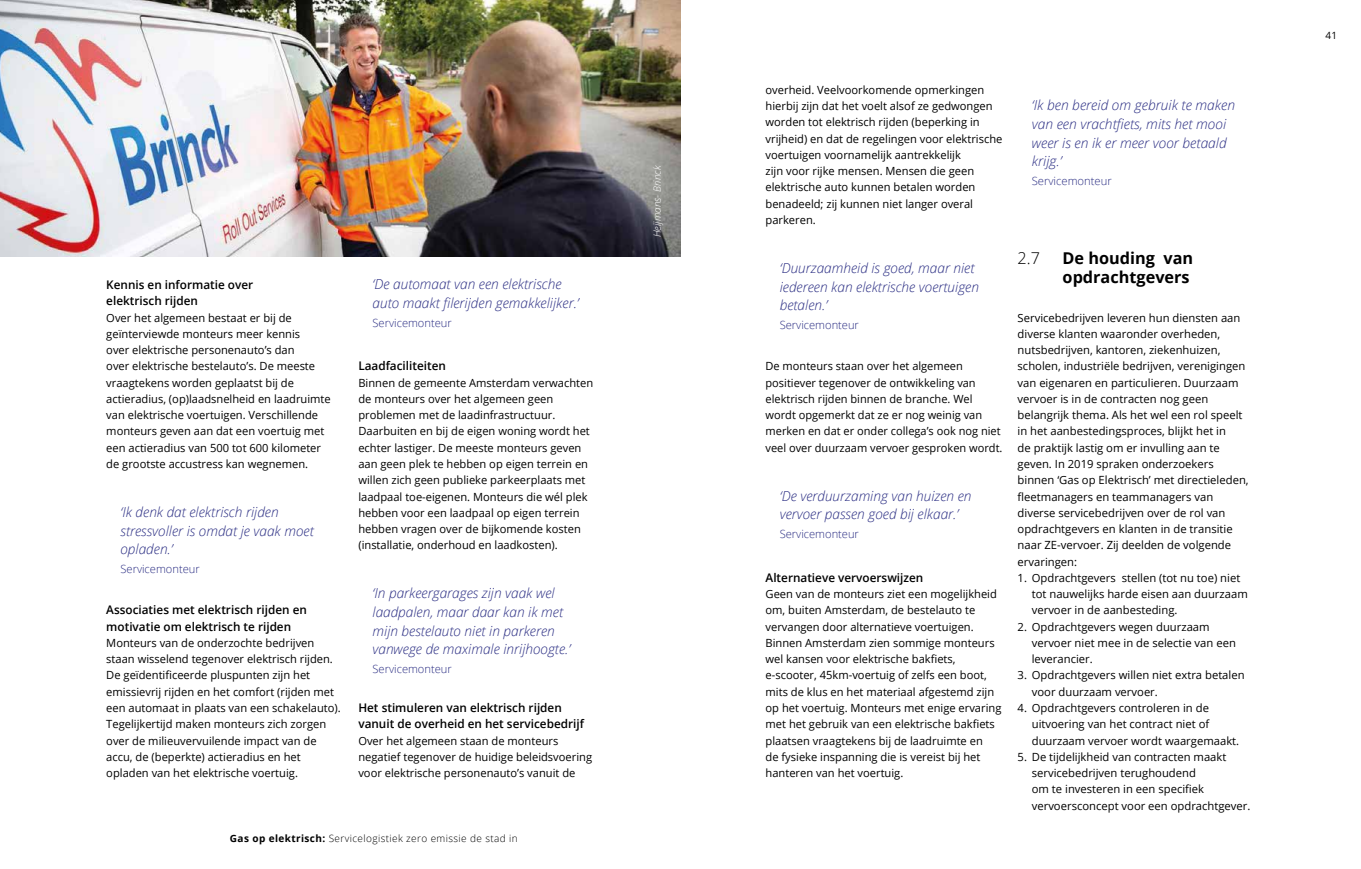
<style>
.page{position:relative;width:1361px;height:869px;background:#fff}
.page>*{position:absolute;margin:0;border:0;box-sizing:border-box;transform-origin:0 0}
.HvA_-_Subkop{font:700 16.25px/18.8px "Open Sans";color:#000}
.HvA_-_Subkop-2{font:300 16.25px "Open Sans";color:#000}
.HvA_-_Quote_Nieuw{font:italic 300 13.75px/18.8px "Open Sans";color:#2a2d83}
.HvA_-_Sub-subkop{font:600 11.88px/16.2px "Open Sans";color:#000}
.HvA_-_Meer_koloms{font:11.25px/16.2px "Open Sans";color:#000}
.HvA_-_Quote_Nieuw-2{font:300 11.25px "Open Sans";color:#2a2d83}
.t1{font:300 10px "Open Sans";letter-spacing:.04em;color:#000}
.HvA_-_Sub-subkop-2{font:italic 300 10px "Open Sans";color:#fff}
.t2{font:10px "Open Sans";color:#000}
.s1{font-weight:700}
</style>
<div class="page">
<img style="left:0;top:0;width:680px;height:256px">
<p class="HvA_-_Sub-subkop" style="left:106px;top:276px;width:148px">Kennis en informatie over elektrisch rijden</p>
<p class="HvA_-_Meer_koloms" style="left:106px;top:309px;width:226px">Over het algemeen bestaat er bij de geïnterviewde monteurs meer kennis<br>over elektrische personenauto’s dan<br>over elektrische bestelauto’s. De meeste vraagtekens worden geplaatst bij de actieradius, (op)laadsnelheid en laadruimte van elektrische voertuigen. Verschillende monteurs geven aan dat een voertuig met een actieradius van 500 tot 600 kilometer de grootste accustress kan wegnemen.</p>
<p class="HvA_-_Quote_Nieuw" style="left:120px;top:501px;width:195px">‘Ik denk dat elektrisch rijden stressvoller is omdat je vaak moet opladen.’</p>
<p class="HvA_-_Quote_Nieuw-2" style="left:120px;top:561px;width:81px">Servicemonteur</p>
<p class="HvA_-_Sub-subkop" style="left:106px;top:601px;width:202px">Associaties met elektrisch rijden en motivatie om elektrisch te rijden</p>
<p class="HvA_-_Meer_koloms" style="left:106px;top:634px;width:236px">Monteurs van de onderzochte bedrijven staan wisselend tegenover elektrisch rijden.<br>De geïdentificeerde pluspunten zijn het emissievrij rijden en het comfort (rijden met een automaat in plaats van een schakelauto).<br>Tegelijkertijd maken monteurs zich zorgen over de milieuvervuilende impact van de accu, de (beperkte) actieradius en het opladen van het elektrische voertuig.</p>
<p class="HvA_-_Quote_Nieuw" style="left:372px;top:274px;width:208px">‘De automaat van een elektrische auto maakt filerijden gemakkelijker.’</p>
<p class="HvA_-_Quote_Nieuw-2" style="left:372px;top:314px;width:81px">Servicemonteur</p>
<p class="HvA_-_Sub-subkop" style="left:358px;top:357px;width:89px">Laadfaciliteiten</p>
<p class="HvA_-_Meer_koloms" style="left:358px;top:374px;width:236px">Binnen de gemeente Amsterdam verwachten de monteurs over het algemeen geen problemen met de laadinfrastructuur.<br>Daarbuiten en bij de eigen woning wordt het echter lastiger. De meeste monteurs geven aan geen plek te hebben op eigen terrein en willen zich geen publieke parkeerplaats met laadpaal toe-eigenen. Monteurs die wél plek hebben voor een laadpaal op eigen terrein hebben vragen over de bijkomende kosten (installatie, onderhoud en laadkosten).</p>
<p class="HvA_-_Quote_Nieuw" style="left:372px;top:583px;width:199px">‘In parkeergarages zijn vaak wel laadpalen, maar daar kan ik met mijn bestelauto niet in parkeren vanwege de maximale inrijhoogte.’</p>
<p class="HvA_-_Quote_Nieuw-2" style="left:372px;top:661px;width:81px">Servicemonteur</p>
<p class="HvA_-_Sub-subkop" style="left:358px;top:699px;width:227px">Het stimuleren van elektrisch rijden vanuit de overheid en het servicebedrijf</p>
<p class="HvA_-_Meer_koloms" style="left:358px;top:731px;width:235px">Over het algemeen staan de monteurs negatief tegenover de huidige beleidsvoering voor elektrische personenauto’s vanuit de</p>
<p class="t1" style="left:230px;top:831px;width:289px"><span class="s1">Gas op elektrisch:</span> Servicelogistiek zero emissie de stad in</p>
<p class="HvA_-_Sub-subkop-2" style="left:650px;top:237px;width:73px;rotate:-90deg">Heijmans- Brinck</p>
<p class="HvA_-_Meer_koloms" style="left:765px;top:81px;width:238px">overheid. Veelvoorkomende opmerkingen hierbij zijn dat het voelt alsof ze gedwongen worden tot elektrisch rijden (beperking in vrijheid) en dat de regelingen voor elektrische voertuigen voornamelijk aantrekkelijk<br>zijn voor rijke mensen. Mensen die geen elektrische auto kunnen betalen worden benadeeld; zij kunnen niet langer overal parkeren.</p>
<p class="HvA_-_Quote_Nieuw" style="left:780px;top:258px;width:201px">‘Duurzaamheid is goed, maar niet iedereen kan elektrische voertuigen betalen.’</p>
<p class="HvA_-_Quote_Nieuw-2" style="left:780px;top:317px;width:81px">Servicemonteur</p>
<p class="HvA_-_Meer_koloms" style="left:765px;top:358px;width:238px">De monteurs staan over het algemeen positiever tegenover de ontwikkeling van elektrisch rijden binnen de branche. Wel wordt opgemerkt dat ze er nog weinig van merken en dat er onder collega’s ook nog niet veel over duurzaam vervoer gesproken wordt.</p>
<p class="HvA_-_Quote_Nieuw" style="left:780px;top:485px;width:193px">‘De verduurzaming van huizen en vervoer passen goed bij elkaar.’</p>
<p class="HvA_-_Quote_Nieuw-2" style="left:780px;top:526px;width:81px">Servicemonteur</p>
<p class="HvA_-_Sub-subkop" style="left:765px;top:569px;width:159px">Alternatieve vervoerswijzen</p>
<p class="HvA_-_Meer_koloms" style="left:765px;top:585px;width:237px">Geen van de monteurs ziet een mogelijkheid om, buiten Amsterdam, de bestelauto te vervangen door alternatieve voertuigen.<br>Binnen Amsterdam zien sommige monteurs wel kansen voor elektrische bakfiets, e-scooter, 45km-voertuig of zelfs een boot, mits de klus en het materiaal afgestemd zijn op het voertuig. Monteurs met enige ervaring met het gebruik van een elektrische bakfiets plaatsen vraagtekens bij de laadruimte en<br>de fysieke inspanning die is vereist bij het hanteren van het voertuig.</p>
<p class="HvA_-_Quote_Nieuw" style="left:1032px;top:95px;width:205px">‘Ik ben bereid om gebruik te maken van een vrachtfiets, mits het mooi weer is en ik er meer voor betaald krijg.’</p>
<p class="HvA_-_Quote_Nieuw-2" style="left:1032px;top:173px;width:82px">Servicemonteur</p>
<p class="HvA_-_Subkop-2" style="left:1017px;top:247px;width:24px">2.7</p>
<p class="HvA_-_Subkop" style="left:1062px;top:248px;width:132px">De houding van opdrachtgevers</p>
<p class="HvA_-_Meer_koloms" style="left:1017px;top:309px;width:232px">Servicebedrijven leveren hun diensten aan diverse klanten waaronder overheden, nutsbedrijven, kantoren, ziekenhuizen, scholen, industriële bedrijven, verenigingen van eigenaren en particulieren. Duurzaam vervoer is in de contracten nog geen belangrijk thema. Als het wel een rol speelt in het aanbestedingsproces, blijkt het in<br>de praktijk lastig om er invulling aan te geven. In 2019 spraken onderzoekers binnen ‘Gas op Elektrisch’ met directieleden, fleetmanagers en teammanagers van diverse servicebedrijven over de rol van opdrachtgevers en klanten in de transitie naar ZE-vervoer. Zij deelden de volgende ervaringen:</p>
<p class="HvA_-_Meer_koloms" style="left:1032px;top:569px;width:217px;text-indent:-14px">1. Opdrachtgevers stellen (tot nu toe) niet tot nauwelijks harde eisen aan duurzaam vervoer in de aanbesteding.</p>
<p class="HvA_-_Meer_koloms" style="left:1032px;top:618px;width:206px;text-indent:-14px">2. Opdrachtgevers wegen duurzaam vervoer niet mee in de selectie van een leverancier.</p>
<p class="HvA_-_Meer_koloms" style="left:1032px;top:666px;width:214px;text-indent:-14px">3. Opdrachtgevers willen niet extra betalen voor duurzaam vervoer.</p>
<p class="HvA_-_Meer_koloms" style="left:1032px;top:699px;width:209px;text-indent:-14px">4. Opdrachtgevers controleren in de uitvoering van het contract niet of duurzaam vervoer wordt waargemaakt.</p>
<p class="HvA_-_Meer_koloms" style="left:1032px;top:748px;width:220px;text-indent:-14px">5. De tijdelijkheid van contracten maakt servicebedrijven terughoudend<br>om te investeren in een specifiek vervoersconcept voor een opdrachtgever.</p>
<p class="t2" style="left:1325px;top:28px;width:13px">41</p>
</div>
